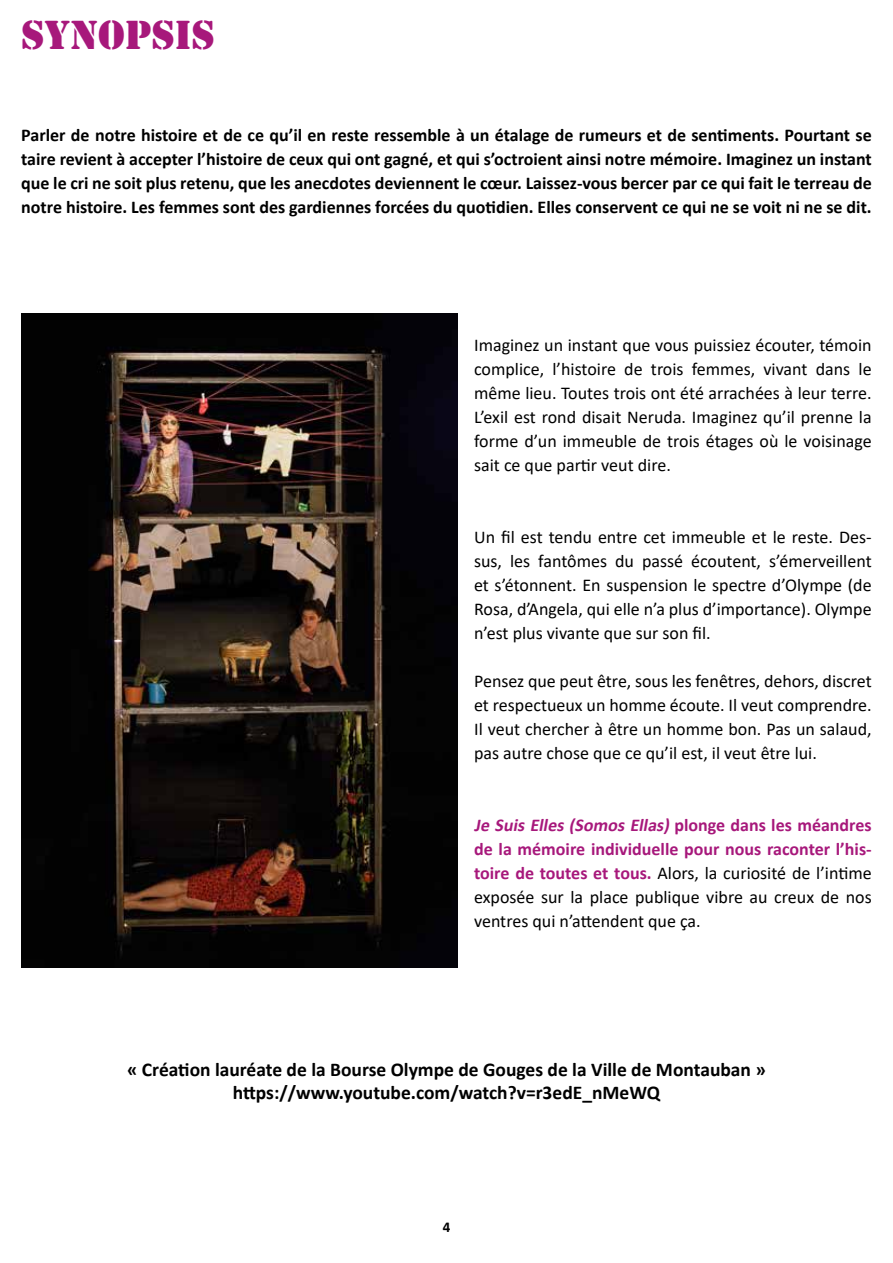
<style>
.page{position:relative;width:893px;height:1263px;background:#fff}
.page>*{position:absolute;margin:0;border:0;box-sizing:border-box;transform-origin:0 0}
.t1{font:42px "Stencil";color:#a7187b}
.t2{font:700 19.5px/23.4px "Calibri";color:#000;text-align:center}
.t3{font:18px/24px "Calibri";color:#000;text-align:justify}
.t4{font:700 18px/24px "Calibri";color:#000;text-align:justify}
.t5{font:700 15px "Calibri";color:#000}
.s1{font-weight:700;font-style:italic;color:#a7187b}
.s2{font-weight:700;color:#a7187b}
</style>
<div class="page">
<img style="left:21px;top:314px;width:436px;height:653px">
<h1 class="t1" style="left:21px;top:11px;width:195px">SYNOPSIS</h1>
<p class="t4" style="left:21px;top:124px;width:852px">Parler de notre histoire et de ce qu’il en reste ressemble à un étalage de rumeurs et de sentiments. Pourtant se taire revient à accepter l’histoire de ceux qui ont gagné, et qui s’octroient ainsi notre mémoire. Imaginez un instant que le cri ne soit plus retenu, que les anecdotes deviennent le cœur. Laissez-vous bercer par ce qui fait le terreau de notre histoire. Les femmes sont des gardiennes forcées du quotidien. Elles conservent ce qui ne se voit ni ne se dit.</p>
<p class="t3" style="left:474px;top:334px;width:399px">Imaginez un instant que vous puissiez écouter, témoin complice, l’histoire de trois femmes, vivant dans le même lieu. Toutes trois ont été arrachées à leur terre.<br>L’exil est rond disait Neruda. Imaginez qu’il prenne la forme d’un immeuble de trois étages où le voisinage sait ce que partir veut dire.</p>
<p class="t3" style="left:474px;top:526px;width:399px">Un fil est tendu entre cet immeuble et le reste. Des&shy;sus, les fantômes du passé écoutent, s’émerveillent et s’étonnent. En suspension le spectre d’Olympe (de Rosa, d’Angela, qui elle n’a plus d’importance). Olympe n’est plus vivante que sur son fil.</p>
<p class="t3" style="left:474px;top:670px;width:399px">Pensez que peut être, sous les fenêtres, dehors, discret et respectueux un homme écoute. Il veut comprendre.<br>Il veut chercher à être un homme bon. Pas un salaud, pas autre chose que ce qu’il est, il veut être lui.</p>
<p class="t3" style="left:474px;top:814px;width:399px"><span class="s1">Je SuisElles(SomosEllas)</span><span class="s2">p l o n ge d a n s l e s m é a n d re s de la mémoire individuelle pour nous raconter l’his&shy;toire de toutes et tous.</span> Alors, la curiosité de l’intime exposée sur la place publique vibre au creux de nos ventres qui n’attendent que ça.</p>
<p class="t2" style="left:127px;top:1058px;width:640px">« Création lauréate de la Bourse Olympe de Gouges de la Ville de Montauban » https://www.youtube.com/watch?v=r3edE_nMeWQ</p>
<p class="t5" style="left:443px;top:1216px;width:9px">4</p>
</div>
